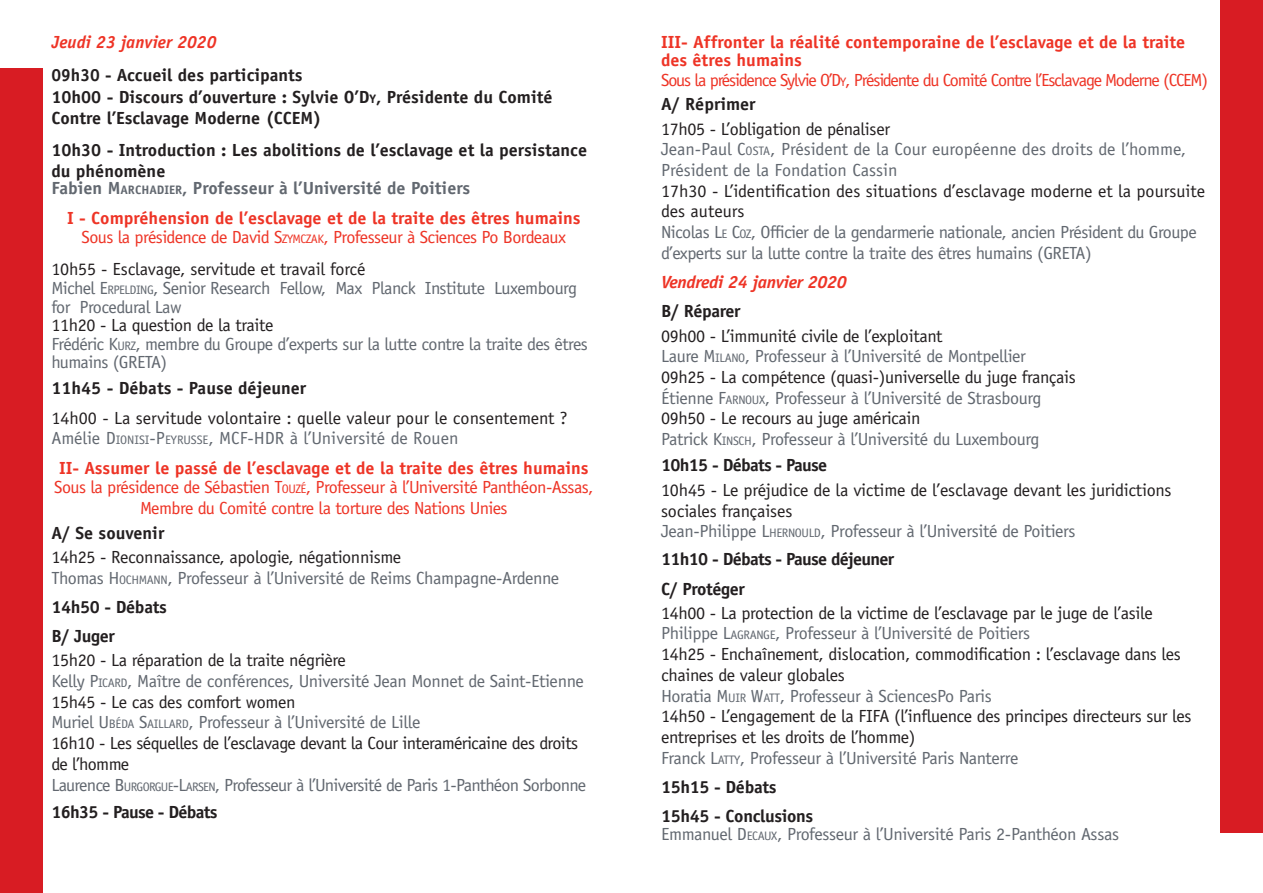
<style>
.page{position:relative;width:1263px;height:893px;background:#fff}
.page>*{position:absolute;margin:0;border:0;box-sizing:border-box;transform-origin:0 0}
.t1{font:17.55px/20.7px "Officina Sans Std";letter-spacing:-.02em;color:#626870}
.t2{font:17.55px/20.7px "Officina Sans Std";letter-spacing:-.02em;color:#231f20}
.t3{font:700 17.55px/20.7px "Officina Sans Std";color:#231f20}
.t4{font:700 17.55px/19.6px "Officina Sans Std";color:#ee3426;text-align:center}
.t5{font:17.55px/20.1px "Officina Sans Std";letter-spacing:-.03em;color:#ee3426;text-align:center}
.t6{font:17.55px/20.7px "Officina Sans Std";color:#231f20}
.t7{font:17.55px/24.9px "Officina Sans Std";letter-spacing:-.05em;color:#ee3426}
.t8{font:700 17.55px "Officina Sans Std";color:#626870}
.t9{font:700 17.55px "Officina Sans Std";letter-spacing:-.04em;color:#231f20}
.t10{font:700 17.55px "Officina Sans Std";letter-spacing:-.02em;color:#231f20}
.t11{font:italic 700 17.55px "Officina Sans Std";letter-spacing:-.02em;color:#ee3426}
.t12{font:italic 700 17.55px "Officina Sans Std";color:#ee3426}
.s1{font-style:inherit}
.s2{font-size:12.3px}
.s3{font-weight:400}
.s4{font-weight:400;font-size:12.3px}
.s5{color:#231f20}
.s6{color:#626870}
.s7{font-size:12.3px;color:#626870}
.s8{font-weight:700}
.s9{font-weight:700;color:#231f20}
</style>
<div class="page">
<div style="left:1220px;top:0;width:43px;height:832px;background:#d81c23"></div>
<div style="left:0;top:68px;width:43px;height:825px;background:#d81c23"></div>
<p class="t12" style="left:51px;top:32px;width:167px">Jeudi 23 janvier 2020</p>
<p class="t3" style="left:51px;top:64px;width:253px">09h30 - Accueil des participants</p>
<p class="t3" style="left:51px;top:86px;width:503px">10h00 - Discours d’ouverture : Sylvie <span class="s1">O’D</span><span class="s2">Y</span>, Présidente du Comité<br>Contre l’Esclavage Moderne (CCEM)</p>
<p class="t3" style="left:51px;top:139px;width:537px">10h30 - Introduction : Les abolitions de l’esclavage et la persistance du phénomène</p>
<p class="t8" style="left:51px;top:177px;width:420px">Fabien <span class="s1">M</span><span class="s2">ARCHADIER</span>, Professeur à l’Université de Poitiers</p>
<p class="t4" style="left:67px;top:208px;width:515px">I - Compréhension de l’esclavage et de la traite des êtres humains<br><span class="s3">Sous la présidence de David</span> <span class="s3">S</span><span class="s4">ZYMCZAK</span><span class="s3">, Professeur à Sciences Po Bordeaux</span></p>
<p class="t1" style="left:51px;top:260px;width:527px;line-height:18.6px"><span class="s5">10h55 - Esclavage, servitude et travail forcé<br></span>Michel <span class="s1">E</span><span class="s2">RPELDING</span>, Senior Research Fellow, Max Planck Institute Luxembourg for Procedural Law</p>
<p class="t1" style="left:51px;top:316px;width:538px;line-height:18.6px"><span class="s5">11h20 - La question de la traite<br></span>Frédéric <span class="s1">K</span><span class="s2">URZ</span>, membre du Groupe d’experts sur la lutte contre la traite des êtres humains (GRETA)</p>
<p class="t3" style="left:51px;top:378px;width:256px">11h45 - Débats - Pause déjeuner</p>
<p class="t6" style="left:51px;top:407px;width:518px">14h00 - La servitude volontaire : quelle valeur pour le consentement ?<br><span class="s6">Amélie</span> <span class="s6">D</span><span class="s7">IONISI</span><span class="s6">-P</span> <span class="s7">EYRUSSE</span><span class="s6">, MCF-HDR à l’Université de Rouen</span></p>
<p class="t5" style="left:54px;top:458px;width:541px"><span class="s8">II- Assumer le passé de l’esclavage et de la traite des êtres humains<br></span>Sous la présidence de Sébastien <span class="s1">T</span><span class="s2">OUZÉ</span>, Professeur à l’Université Panthéon-Assas,<br>Membre du Comité contre la torture des Nations Unies</p>
<p class="t3" style="left:51px;top:522px;width:115px">A/ Se souvenir</p>
<p class="t1" style="left:51px;top:547px;width:509px"><span class="s5">14h25 - Reconnaissance, apologie, négationnisme<br></span>Thomas <span class="s1">H</span><span class="s2">OCH MANN</span>, Professeur à l’Université de Reims Champagne-Ardenne</p>
<p class="t10" style="left:51px;top:596px;width:117px">14h50 - Débats</p>
<p class="t3" style="left:51px;top:626px;width:65px">B/ Juger</p>
<p class="t1" style="left:51px;top:650px;width:536px"><span class="s5">15h20 - La réparation de la traite négrière<br></span>Kelly <span class="s1">P</span><span class="s2">ICARD</span>, Maître de conférences, Université Jean Monnet de Saint-Etienne <span class="s5">15h45 - Le cas des comfort women<br></span>Muriel <span class="s1">U</span> <span class="s2">BÉDA</span> <span class="s1">S</span><span class="s2">AILLARD</span>, Professeur à l’Université de Lille<br><span class="s5">16h10 - Les séquelles de l’esclavage devant la Cour interaméricaine des droits de l’homme<br></span>Laurence <span class="s1">B</span> <span class="s2">URGORGUE</span><span class="s1">-L</span><span class="s2">ARSEN</span>, Professeur à l’Université de Paris 1-Panthéon Sorbonne</p>
<p class="t9" style="left:51px;top:802px;width:168px">16h35 - Pause - Débats</p>
<p class="t4" style="left:661px;top:33px;width:526px;line-height:17.5px;text-align:left">III- Affronter la réalité contemporaine de l’esclavage et de la traite des êtres humains</p>
<p class="t7" style="left:661px;top:67px;width:549px">Sous la présidence Sylvie <span class="s1">O’D</span><span class="s2">Y</span><span class="s1">,</span> Présidente du Comité Contre l’Esclavage Moderne (CCEM)<br><span class="s9">A/ Réprimer</span></p>
<p class="t1" style="left:661px;top:118px;width:546px"><span class="s5">17h05 - L’obligation de pénaliser<br></span>Jean-Paul <span class="s1">C</span><span class="s2">OSTA</span>, Président de la Cour européenne des droits de l’homme, Président de la Fondation Cassin<br><span class="s5">17h30 - L’identification des situations d’esclavage moderne et la poursuite des auteurs<br></span>Nicolas <span class="s1">L</span><span class="s2">E</span> <span class="s1">C</span><span class="s2">OZ</span><span class="s1">,</span> Officier de la gendarmerie nationale, ancien Président du Groupe d’experts sur la lutte contre la traite des êtres humains (GRETA)</p>
<p class="t11" style="left:661px;top:271px;width:187px">Vendredi 24 janvier 2020</p>
<p class="t10" style="left:661px;top:300px;width:81px">B/ Réparer</p>
<p class="t1" style="left:661px;top:325px;width:416px"><span class="s5">09h00 - L’immunité civile de l’exploitant<br></span>Laure <span class="s1">M</span> <span class="s2">ILANO</span>, Professeur à l’Université de Montpellier<br><span class="s5">09h25 - La compétence (quasi-)universelle du juge français </span>Étienne <span class="s1">F</span><span class="s2">ARNOUX</span>, Professeur à l’Université de Strasbourg <span class="s5">09h50 - Le recours au juge américain<br></span>Patrick <span class="s1">K</span><span class="s2">INSCH</span> , Professeur à l’Université du Luxembourg</p>
<p class="t2" style="left:661px;top:453px;width:512px;line-height:24.9px"><span class="s8">10h15 - Débats - Pause<br></span>10h45 - Le préjudice de la victime de l’esclavage devant les juridictions</p>
<p class="t1" style="left:661px;top:500px;width:416px"><span class="s5">sociales françaises<br></span>Jean-Philippe <span class="s1">L</span><span class="s2">HERNOULD</span>, Professeur à l’Université de Poitiers</p>
<p class="t9" style="left:661px;top:548px;width:235px">11h10 - Débats - Pause déjeuner</p>
<p class="t10" style="left:661px;top:578px;width:85px">C/ Protéger</p>
<p class="t2" style="left:661px;top:602px;width:532px">14h00 - La protection de la victime de l’esclavage par le juge de l’asile <span class="s6">Philippe</span> <span class="s6">L</span><span class="s7">AGRANGE</span><span class="s6">, Professeur à l’Université de Poitiers<br></span>14h25 - Enchaînement, dislocation, commodification : l’esclavage dans les chaines de valeur globales<br><span class="s6">Horatia</span> <span class="s6">M</span> <span class="s7">UIR</span> <span class="s6">W</span><span class="s7">ATT</span><span class="s6">, Professeur à SciencesPo Paris<br></span>14h50 - L’engagement de la FIFA (l’influence des principes directeurs sur les entreprises et les droits de l’homme)<br><span class="s6">Franck</span> <span class="s6">L</span><span class="s7">ATTY</span><span class="s6">, Professeur à l’Université Paris Nanterre</span></p>
<p class="t10" style="left:661px;top:776px;width:117px">15h15 - Débats</p>
<p class="t1" style="left:661px;top:808px;width:459px;line-height:17.5px"><span class="s9">15h45 - Conclusions<br></span>Emmanuel <span class="s1">D</span> <span class="s2">ECAUX</span>, Professeur à l’Université Paris 2-Panthéon Assas</p>
</div>
